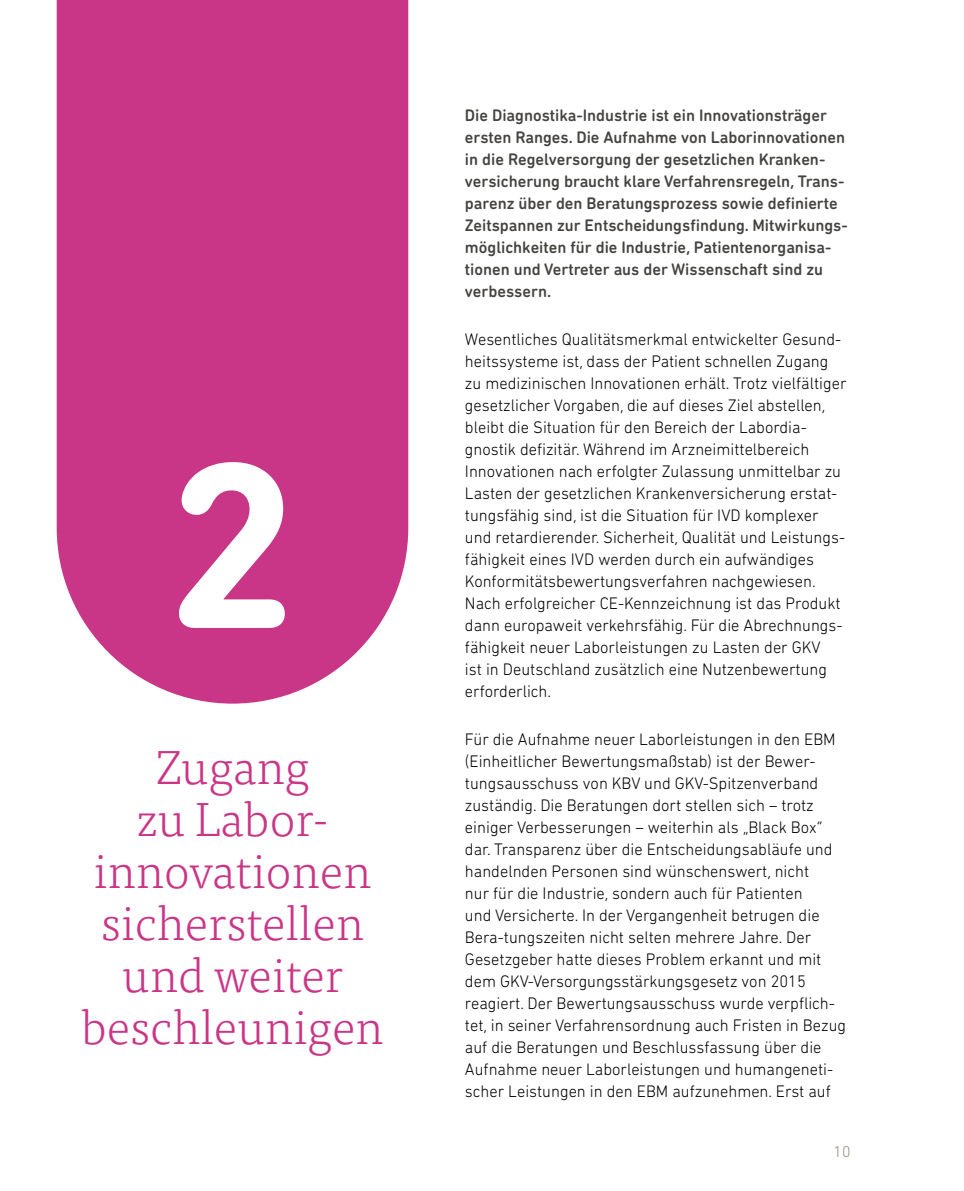
<style>
.page{position:relative;width:964px;height:1191px;background:#fff}
.page>*{position:absolute;margin:0;border:0;box-sizing:border-box;transform-origin:0 0}
.t1{font:700 240px "DIN Next Rounded LT Pro";color:#fff}
.t2{font:300 48px/52px "Tisa OT";color:#ca3687;text-align:center}
.t3{font:300 17px/22px "DIN Next Rounded LT Pro";color:#000}
.t4{font:500 17px/22px "DIN Next Rounded LT Pro";color:#454340}
.t5{font:300 16px "DIN Next Rounded LT Pro";color:#978c7f}
</style>
<div class="page">
<div style="left:57px;top:0;width:351px;height:703px;background:#ca3687"></div>
<h1 class="t1" style="left:169px;top:405px;width:128px">2</h1>
<h2 class="t2" style="left:81px;top:742px;width:304px">Zugang<br>zu Labor&shy;innovationen sicherstellen und weiter beschleunigen</h2>
<p class="t4" style="left:465px;top:104px;width:383px">Die Diagnostika-Industrie ist ein Innovationsträger ersten Ranges. Die Aufnahme von Laborinnovationen in die Regelversorgung der gesetzlichen Kranken&shy;versicherung braucht klare Verfahrensregeln, Trans&shy;parenz über den Beratungsprozess sowie definierte Zeitspannen zur Entscheidungsfindung. Mitwirkungs&shy;möglichkeiten für die Industrie, Patientenorganisa&shy;tionen und Vertreter aus der Wissenschaft sind zu verbessern.</p>
<p class="t3" style="left:465px;top:328px;width:383px">Wesentliches Qualitätsmerkmal entwickelter Gesund&shy;heitssysteme ist, dass der Patient schnellen Zugang zu medizinischen Innovationen erhält. Trotz vielfältiger gesetzlicher Vorgaben, die auf dieses Ziel abstellen, bleibt die Situation für den Bereich der Labordia&shy;gnostik defizitär. Während im Arzneimittelbereich Innovationen nach erfolgter Zulassung unmittelbar zu Lasten der gesetzlichen Krankenversicherung erstat&shy;tungsfähig sind, ist die Situation für IVD komplexer und retardierender. Sicherheit, Qualität und Leistungs&shy;fähigkeit eines IVD werden durch ein aufwändiges Konformitätsbewertungsverfahren nachgewiesen.<br>Nach erfolgreicher CE-Kennzeichnung ist das Produkt dann europaweit verkehrsfähig. Für die Abrechnungs&shy;fähigkeit neuer Laborleistungen zu Lasten der GKV<br>ist in Deutschland zusätzlich eine Nutzenbewertung erforderlich.</p>
<p class="t3" style="left:465px;top:728px;width:383px">Für die Aufnahme neuer Laborleistungen in den EBM (Einheitlicher Bewertungsmaßstab) ist der Bewer&shy;tungsausschuss von KBV und GKV-Spitzenverband zuständig. Die Beratungen dort stellen sich – trotz einiger Verbesserungen – weiterhin als „Black Box“ dar. Transparenz über die Entscheidungsabläufe und handelnden Personen sind wünschenswert, nicht<br>nur für die Industrie, sondern auch für Patienten<br>und Versicherte. In der Vergangenheit betrugen die Bera-tungszeiten nicht selten mehrere Jahre. Der Gesetzgeber hatte dieses Problem erkannt und mit dem GKV-Versorgungsstärkungsgesetz von 2015 reagiert. Der Bewertungsausschuss wurde verpflich&shy;tet, in seiner Verfahrensordnung auch Fristen in Bezug auf die Beratungen und Beschlussfassung über die Aufnahme neuer Laborleistungen und humangeneti&shy;scher Leistungen in den EBM aufzunehmen. Erst auf</p>
<p class="t5" style="left:833px;top:1142px;width:19px">10</p>
</div>
